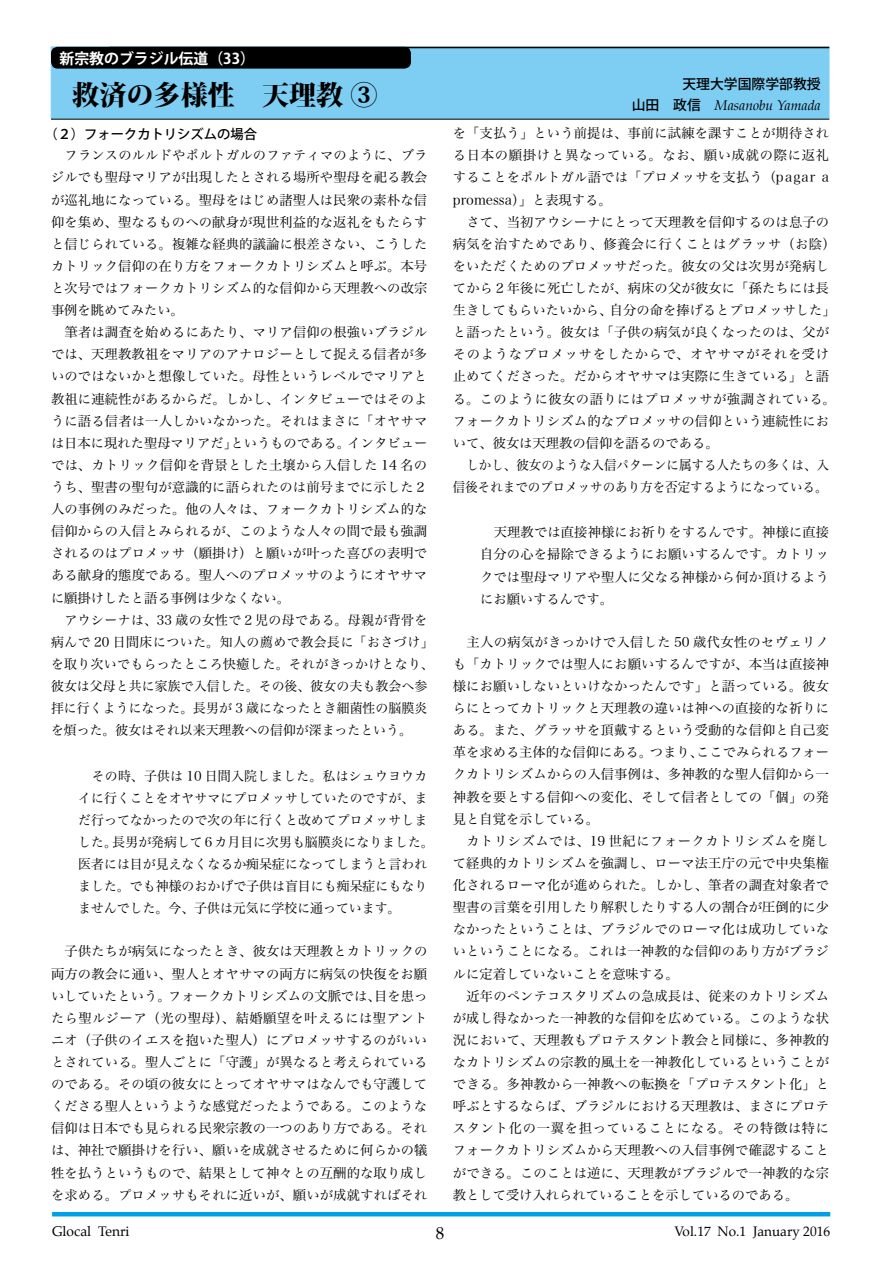
<style>
.page{position:relative;width:893px;height:1263px;background:#fff}
.page>*{position:absolute;margin:0;border:0;box-sizing:border-box;transform-origin:0 0}
.t1{font:800 27.15px "Koz Min Pro";color:#000}
.t2{font:16.95px "Palatino";color:#000}
.t3{font:700 14.85px "Koz Go Pro";color:#fff}
.t4{font:italic 13.8px "Palatino";color:#000}
.t5{font:13.8px "Palatino";color:#000}
.t6{font:500 13.8px "Koz Go Pro";color:#000}
.t7{font:13.5px "Palatino";color:#000}
.t8{font:13.35px/22px "Hira Min Pro W3";letter-spacing:.01em;color:#000;text-align:justify}
.t9{font:13.35px/22px "Hira Min Pro W3";letter-spacing:.01em;color:#000;text-align:right;scale:.94 1}
.t10{font:500 13.35px "Koz Go Pro";color:#000}
.s1{font-family:"Koz Go Pro";font-weight:500;font-style:normal}
</style>
<div class="page">
<hr style="left:52px;top:1212px;width:778px;height:4px;background:#00a0e9">
<div style="left:51px;top:47px;width:778px;height:72px;background:#7ecef4;border:1px solid #7ecef4"></div>
<hr style="left:51px;top:119px;width:778px;height:1px;background:#000">
<hr style="left:109px;top:47px;width:720px;height:1px;background:#000">
<div style="left:51px;top:47px;width:360px;height:22px;background:#000;border-radius:7px"></div>
<p class="t3" style="left:60px;top:49px;width:197px">新宗教のブラジル伝道（33）</p>
<h1 class="t1" style="left:72px;top:74px;width:307px">救済の多様性　天理教 ③</h1>
<p class="t10" style="left:44px;top:126px;width:214px">（２）フォークカトリシズムの場合</p>
<p class="t8" style="left:51px;top:143px;width:378px;text-indent:14px">フランスのルルドやポルトガルのファティマのように、ブラジルでも聖母マリアが出現したとされる場所や聖母を祀る教会が巡礼地になっている。聖母をはじめ諸聖人は民衆の素朴な信仰を集め、聖なるものへの献身が現世利益的な返礼をもたらすと信じられている。複雑な経典的議論に根差さない、こうしたカトリック信仰の在り方をフォークカトリシズムと呼ぶ。本号と次号ではフォークカトリシズム的な信仰から天理教への改宗事例を眺めてみたい。</p>
<p class="t8" style="left:51px;top:320px;width:378px;text-indent:14px">筆者は調査を始めるにあたり、マリア信仰の根強いブラジルでは、天理教教祖をマリアのアナロジーとして捉える信者が多いのではないかと想像していた。母性というレベルでマリアと教祖に連続性があるからだ。しかし、インタビューではそのように語る信者は一人しかいなかった。それはまさに「オヤサマは日本に現れた聖母マリアだ」というものである。インタビューでは、カトリック信仰を背景とした土壌から入信した 14 名のうち、聖書の聖句が意識的に語られたのは前号までに示した２人の事例のみだった。他の人々は、フォークカトリシズム的な信仰からの入信とみられるが、このような人々の間で最も強調されるのはプロメッサ（願掛け）と願いが叶った喜びの表明である献身的態度である。聖人へのプロメッサのようにオヤサマに願掛けしたと語る事例は少なくない。</p>
<p class="t8" style="left:51px;top:607px;width:384px;text-align:left;text-indent:14px">アウシーナは、33 歳の女性で２児の母である。母親が背骨を病んで 20 日間床についた。知人の薦めで教会長に「おさづけ」を取り次いでもらったところ快癒した。それがきっかけとなり、彼女は父母と共に家族で入信した。その後、彼女の夫も教会へ参拝に行くようになった。長男が 3 歳になったとき細菌性の脳膜炎を煩った。彼女はそれ以来天理教への信仰が深まったという。</p>
<p class="t8" style="left:78px;top:763px;width:357px;text-align:left;text-indent:14px">その時、子供は 10 日間入院しました。私はシュウヨウカイに行くことをオヤサマにプロメッサしていたのですが、まだ行ってなかったので次の年に行くと改めてプロメッサしました。長男が発病して 6 カ月目に次男も脳膜炎になりました。医者には目が見えなくなるか痴呆症になってしまうと言われました。でも神様のおかげで子供は盲目にも痴呆症にもなりませんでした。今、子供は元気に学校に通っています。</p>
<p class="t8" style="left:51px;top:939px;width:378px;text-indent:14px">子供たちが病気になったとき、彼女は天理教とカトリックの両方の教会に通い、聖人とオヤサマの両方に病気の快復をお願いしていたという。フォークカトリシズムの文脈では、目を患ったら聖ルジーア（光の聖母）、結婚願望を叶えるには聖アントニオ（子供のイエスを抱いた聖人）にプロメッサするのがいいとされている。聖人ごとに「守護」が異なると考えられているのである。その頃の彼女にとってオヤサマはなんでも守護してくださる聖人というような感覚だったようである。このような信仰は日本でも見られる民衆宗教の一つのあり方である。それは、神社で願掛けを行い、願いを成就させるために何らかの犠牲を払うというもので、結果として神々との互酬的な取り成しを求める。プロメッサもそれに近いが、願いが成就すればそれ</p>
<p class="t6" style="left:682px;top:75px;width:140px">天理大学国際学部教授</p>
<p class="t4" style="left:632px;top:94px;width:190px"><span class="s1">山田　政信　</span>Masanobu Yamada</p>
<p class="t8" style="left:453px;top:121px;width:378px">を「支払う」という前提は、事前に試練を課すことが期待される日本の願掛けと異なっている。なお、願い成就の際に返礼することをポルトガル語では「プロメッサを支払う（pagar a promessa）」と表現する。</p>
<p class="t8" style="left:453px;top:209px;width:385px;text-align:left;text-indent:14px">さて、当初アウシーナにとって天理教を信仰するのは息子の病気を治すためであり、修養会に行くことはグラッサ（お陰）をいただくためのプロメッサだった。彼女の父は次男が発病してから２年後に死亡したが、病床の父が彼女に「孫たちには長生きしてもらいたいから、自分の命を捧げるとプロメッサした」と語ったという。彼女は「子供の病気が良くなったのは、父がそのようなプロメッサをしたからで、オヤサマがそれを受け止めてくださった。だからオヤサマは実際に生きている」と語る。このように彼女の語りにはプロメッサが強調されている。フォークカトリシズム的なプロメッサの信仰という連続性において、彼女は天理教の信仰を語るのである。</p>
<p class="t9" style="left:453px;top:453px;width:402px">しかし、彼女のような入信パターンに属する人たちの多くは、入信後それまでのプロメッサのあり方を否定するようになっている。</p>
<p class="t8" style="left:480px;top:520px;width:351px;text-indent:14px">天理教では直接神様にお祈りをするんです。神様に直接自分の心を掃除できるようにお願いするんです。カトリックでは聖母マリアや聖人に父なる神様から何か頂けるようにお願いするんです。</p>
<p class="t8" style="left:453px;top:629px;width:378px;text-indent:14px">主人の病気がきっかけで入信した 50 歳代女性のセヴェリノも「カトリックでは聖人にお願いするんですが、本当は直接神様にお願いしないといけなかったんです」と語っている。彼女らにとってカトリックと天理教の違いは神への直接的な祈りにある。また、グラッサを頂戴するという受動的な信仰と自己変革を求める主体的な信仰にある。つまり、ここでみられるフォークカトリシズムからの入信事例は、多神教的な聖人信仰から一神教を要とする信仰への変化、そして信者としての「個」の発見と自覚を示している。</p>
<p class="t8" style="left:453px;top:828px;width:378px;text-indent:14px">カトリシズムでは、19 世紀にフォークカトリシズムを廃して経典的カトリシズムを強調し、ローマ法王庁の元で中央集権化されるローマ化が進められた。しかし、筆者の調査対象者で聖書の言葉を引用したり解釈したりする人の割合が圧倒的に少なかったということは、ブラジルでのローマ化は成功していないということになる。これは一神教的な信仰のあり方がブラジルに定着していないことを意味する。</p>
<p class="t8" style="left:453px;top:983px;width:378px;text-indent:14px">近年のペンテコスタリズムの急成長は、従来のカトリシズムが成し得なかった一神教的な信仰を広めている。このような状況において、天理教もプロテスタント教会と同様に、多神教的なカトリシズムの宗教的風土を一神教化しているということができる。多神教から一神教への転換を「プロテスタント化」と呼ぶとするならば、ブラジルにおける天理教は、まさにプロテスタント化の一翼を担っていることになる。その特徴は特にフォークカトリシズムから天理教への入信事例で確認することができる。このことは逆に、天理教がブラジルで一神教的な宗教として受け入れられていることを示しているのである。</p>
<p class="t5" style="left:52px;top:1220px;width:79px">Glocal Tenri</p>
<p class="t2" style="left:436px;top:1219px;width:10px">8</p>
<p class="t7" style="left:674px;top:1220px;width:157px">Vol.17 No.1 January 2016</p>
</div>
